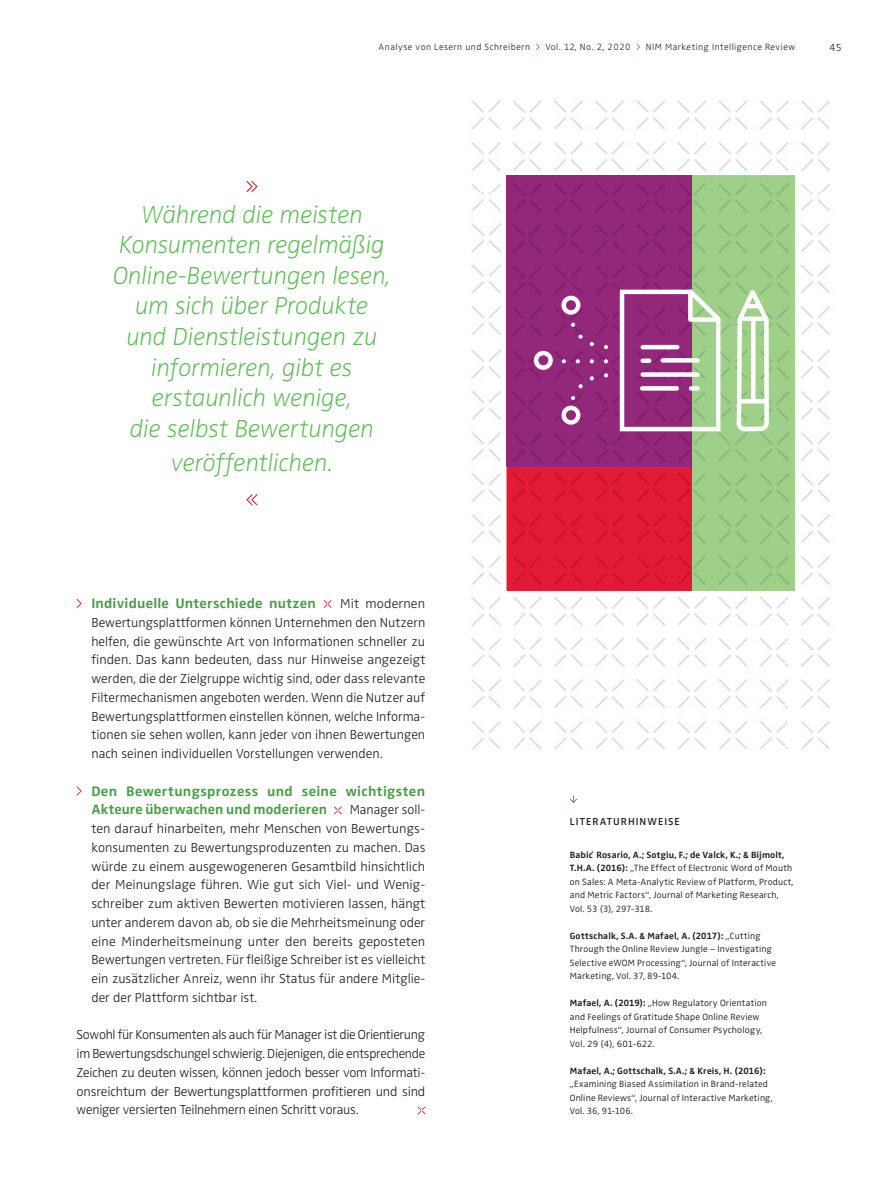
<style>
.page{position:relative;width:893px;height:1191px;background:#fff}
.page>*{position:absolute;margin:0;border:0;box-sizing:border-box;transform-origin:0 0}
.t1{font:italic 300 expanded 25.5px/30.6px "Zwo OT";letter-spacing:-.01em;color:#5ebc55;text-align:center}
.t2{font:700 14.25px/18.8px "Zwo OT";letter-spacing:.02em;color:#4a9d47}
.t3{font:300 13.5px/18.8px "Zwo OT";color:#231f20;text-align:justify}
.t4{font:600 10.5px "Zwo OT";letter-spacing:.095em;color:#231f20}
.t5{font:300 10.5px "Zwo OT";color:#231f20}
.t6{font:300 9.3px/13.5px "Zwo OT";letter-spacing:.02em;color:#231f20}
.t7{font:300 9.3px "Zwo OT";letter-spacing:.05em;color:#231f20}
.t8{font:700 9.3px "Zwo OT";letter-spacing:.02em;color:#231f20}
.s1{font-weight:700}
</style>
<div class="page">
<img style="left:471px;top:100px;width:359px;height:92px">
<img style="left:471px;top:192px;width:49px;height:558px">
<img style="left:785px;top:192px;width:45px;height:558px">
<img style="left:520px;top:596px;width:265px;height:153px">
<img style="left:507px;top:175px;width:288px;height:416px">
<svg style="left:561px;top:296px;width:19px;height:19px"></svg>
<svg style="left:534px;top:351px;width:19px;height:19px"></svg>
<svg style="left:562px;top:359px;width:4px;height:4px"></svg>
<svg style="left:576px;top:359px;width:4px;height:4px"></svg>
<svg style="left:578px;top:334px;width:5px;height:5px"></svg>
<svg style="left:578px;top:384px;width:5px;height:4px"></svg>
<svg style="left:561px;top:396px;width:19px;height:28px"></svg>
<svg style="left:571px;top:323px;width:4px;height:4px"></svg>
<svg style="left:590px;top:359px;width:4px;height:4px"></svg>
<svg style="left:590px;top:376px;width:4px;height:4px"></svg>
<svg style="left:590px;top:342px;width:4px;height:4px"></svg>
<svg style="left:604px;top:359px;width:4px;height:4px"></svg>
<svg style="left:604px;top:373px;width:4px;height:4px"></svg>
<svg style="left:604px;top:345px;width:4px;height:4px"></svg>
<svg style="left:620px;top:290px;width:100px;height:141px"></svg>
<svg style="left:737px;top:290px;width:32px;height:141px"></svg>
<svg style="left:536px;top:44px;width:3px;height:6px"></svg>
<svg style="left:246px;top:181px;width:11px;height:11px"></svg>
<svg style="left:246px;top:494px;width:11px;height:11px"></svg>
<svg style="left:570px;top:795px;width:7px;height:8px"></svg>
<svg style="left:77px;top:599px;width:5px;height:9px"></svg>
<svg style="left:324px;top:600px;width:7px;height:8px"></svg>
<svg style="left:77px;top:786px;width:5px;height:9px"></svg>
<svg style="left:334px;top:806px;width:8px;height:8px"></svg>
<svg style="left:418px;top:1106px;width:7px;height:8px"></svg>
<p class="t7" style="left:379px;top:41px;width:153px">Analyse von Lesern und Schreibern</p>
<p class="t7" style="left:545px;top:41px;width:87px">Vol. 12, No. 2, 2020</p>
<p class="t7" style="left:646px;top:41px;width:151px">NIM Marketing Intelligence Review</p>
<p class="t5" style="left:829px;top:41px;width:14px">45</p>
<h1 class="t1" style="left:113px;top:199px;width:279px">Während die meisten<br>Konsumenten regelmäßig<br>Online-Bewertungen lesen, um sich über Produkte und Dienstleistungen zu informieren, gibt es erstaunlich wenige,<br>die selbst Bewertungen</h1>
<h1 class="t1" style="left:171px;top:448px;width:164px">veröffentlichen.</h1>
<p class="t2" style="left:91px;top:594px;width:226px">Individuelle Unterschiede nutzen</p>
<p class="t3" style="left:91px;top:594px;width:336px;text-indent:249px">Mit modernen Bewertungsplattformen können Unternehmen den Nutzern helfen, die gewünschte Art von Informationen schneller zu finden. Das kann bedeuten, dass nur Hinweise angezeigt werden, die der Zielgruppe wichtig sind, oder dass relevante Filtermechanismen angeboten werden. Wenn die Nutzer auf Bewertungsplattformen einstellen können, welche Informa&shy;tionen sie sehen wollen, kann jeder von ihnen Bewertungen nach seinen individuellen Vorstellungen verwenden.</p>
<p class="t2" style="left:91px;top:781px;width:335px">Den Bewertungsprozess und seine wichtigsten<br>Akteure überwachen und moderieren</p>
<p class="t3" style="left:91px;top:800px;width:335px;text-indent:258px">Manager soll&shy;ten darauf hinarbeiten, mehr Menschen von Bewertungs&shy;konsumenten zu Bewertungsproduzenten zu machen. Das würde zu einem ausgewogeneren Gesamtbild hinsichtlich der Meinungslage führen. Wie gut sich Viel- und Wenig&shy;schreiber zum aktiven Bewerten motivieren lassen, hängt unter anderem davon ab, ob sie die Mehrheitsmeinung oder eine Minderheitsmeinung unter den bereits geposteten Bewertungen vertreten. Für fleißige Schreiber ist es vielleicht ein zusätzlicher Anreiz, wenn ihr Status für andere Mitglie&shy;der der Plattform sichtbar ist.</p>
<p class="t3" style="left:77px;top:1025px;width:350px">Sowohl für Konsumenten als auch für Manager ist die Orientierung im Bewertungsdschungel schwierig. Diejenigen, die entsprechende Zeichen zu deuten wissen, können jedoch besser vom Informati&shy;onsreichtum der Bewertungsplattformen profitieren und sind weniger versierten Teilnehmern einen Schritt voraus.</p>
<p class="t4" style="left:570px;top:815px;width:111px">LITERATURHINWEISE</p>
<p class="t6" style="left:570px;top:848px;width:225px"><span class="s1">Babic´ Rosario, A.; Sotgiu, F.; de Valck, K.; &amp; Bijmolt, T.H.A. (2016):</span> „The Effect of Electronic Word of Mouth on Sales: A Meta-Analytic Review of Platform, Product, and Metric Factors“, Journal of Marketing Research, Vol. 53 (3), 297-318.</p>
<p class="t6" style="left:570px;top:929px;width:208px"><span class="s1">Gottschalk, S.A. &amp; Mafael, A. (2017):</span> „Cutting Through the Online Review Jungle – Investigating Selective eWOM Processing“, Journal of Interactive Marketing, Vol. 37, 89-104.</p>
<p class="t6" style="left:570px;top:996px;width:199px"><span class="s1">Mafael, A. (2019):</span> „How Regulatory Orientation and Feelings of Gratitude Shape Online Review Helpfulness“, Journal of Consumer Psychology, Vol. 29 (4), 601-622.</p>
<p class="t8" style="left:570px;top:1065px;width:197px">Mafael, A.; Gottschalk, S.A.; &amp; Kreis, H. (2016):</p>
<p class="t6" style="left:570px;top:1077px;width:204px">„Examining Biased Assimilation in Brand-related<br>Online Reviews“, Journal of Interactive Marketing,<br>Vol. 36, 91-106.</p>
</div>
